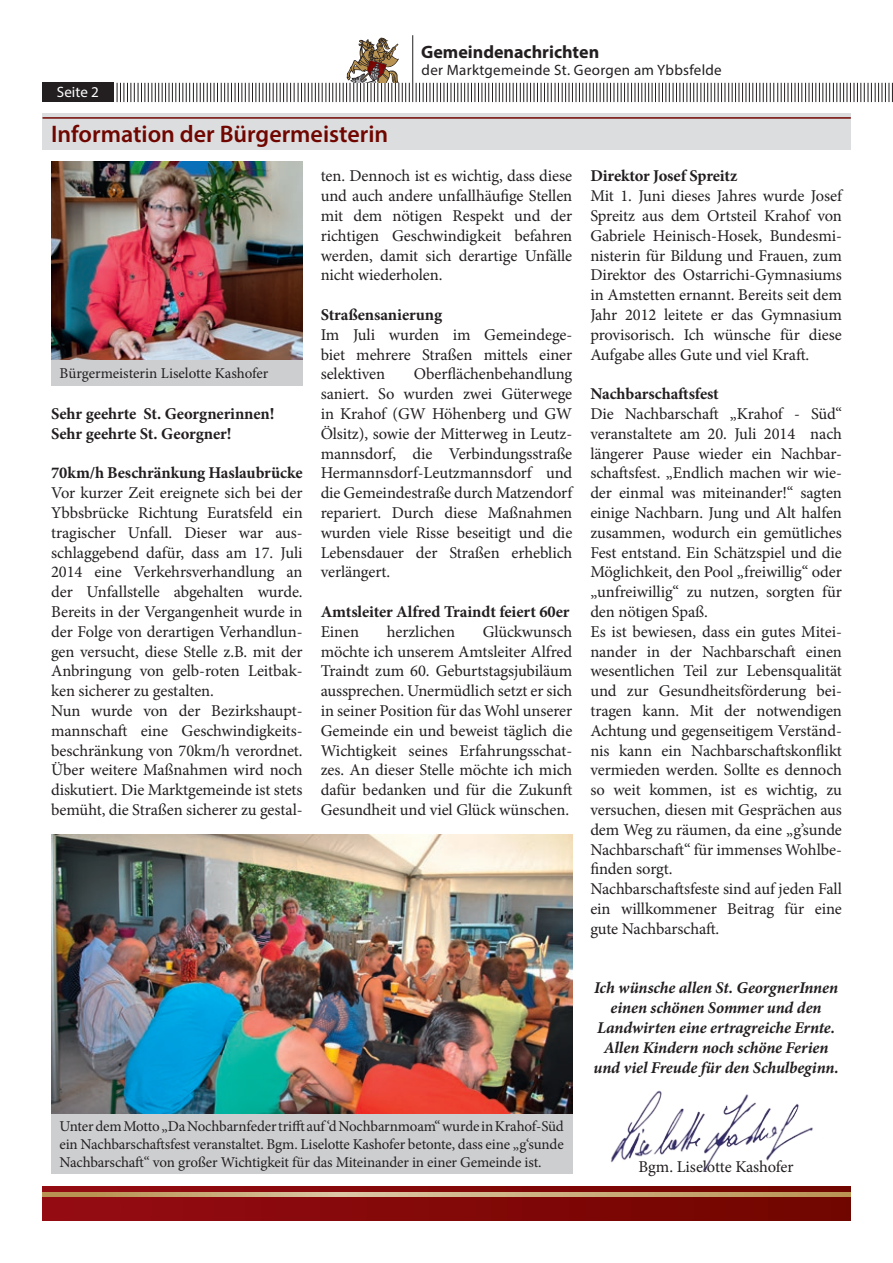
<style>
.page{position:relative;width:893px;height:1263px;background:#fff}
.page>*{position:absolute;margin:0;border:0;box-sizing:border-box;transform-origin:0 0}
.t1{font:600 24px "Myriad Pro";color:#700600}
.t2{font:700 18px "Myriad Pro";color:#231f20}
.t3{font:16.5px/19.8px "Minion Pro";letter-spacing:-.005em;color:#231f20;text-align:justify}
.t4{font:700 16.5px/19.8px "Minion Pro";letter-spacing:-.005em;color:#231f20}
.t5{font:italic 700 16.5px/19.8px "Minion Pro";letter-spacing:-.01em;color:#231f20;text-align:center}
.t6{font:15px/18px "Minion Pro";letter-spacing:-.01em;color:#231f20;text-align:justify}
.t7{font:15px "Myriad Pro";letter-spacing:.02em;color:#231f20}
.t8{font:15px "Myriad Pro";color:#fff}
</style>
<div class="page">
<hr style="left:412px;top:35px;width:1px;height:67px;background:#231f20">
<svg style="left:416px;top:83px;width:477px;height:19px"></svg>
<div style="left:43px;top:83px;width:71px;height:19px;background:#231f20"></div>
<svg style="left:117px;top:37px;width:293px;height:65px"></svg>
<svg style="left:43px;top:1186px;width:808px;height:34px;background:#850d0c"></svg>
<svg style="left:43px;top:1192px;width:808px;height:4px;background:#c9aa78"></svg>
<div style="left:43px;top:113px;width:808px;height:37px;background:#dcdddf"></div>
<hr style="left:43px;top:117px;width:808px;height:2px;background:#700600">
<div style="left:51px;top:360px;width:252px;height:25px;background:#cdced0"></div>
<img style="left:51px;top:835px;width:521px;height:279px">
<img style="left:51px;top:162px;width:252px;height:198px">
<div style="left:51px;top:1114px;width:521px;height:60px;background:#cdced0"></div>
<img style="left:610px;top:1090px;width:203px;height:81px">
<p class="t2" style="left:421px;top:40px;width:180px">Gemeindenachrichten</p>
<p class="t8" style="left:57px;top:83px;width:43px">Seite 2</p>
<h1 class="t1" style="left:51px;top:119px;width:339px">Information der Bürgermeisterin</h1>
<p class="t7" style="left:422px;top:61px;width:302px">der Marktgemeinde St. Georgen am Ybbsfelde</p>
<p class="t6" style="left:60px;top:364px;width:210px">Bürgermeisterin Liselotte Kashofer</p>
<p class="t4" style="left:51px;top:404px;width:225px">Sehr geehrte St. Georgnerinnen!<br>Sehr geehrte St. Georgner!</p>
<p class="t4" style="left:51px;top:463px;width:253px">70km/h Beschränkung Haslaubrücke</p>
<p class="t3" style="left:51px;top:483px;width:253px;text-align:left">Vor kurzer Zeit ereignete sich bei der Ybbsbrücke Richtung Euratsfeld ein tragischer Unfall. Dieser war aus&shy;schlaggebend dafür, dass am 17. Juli 2014 eine Verkehrsverhandlung an der Unfallstelle abgehalten wurde.<br>Bereits in der Vergangenheit wurde in der Folge von derartigen Verhandlun&shy;gen versucht, diese Stelle z.B. mit der Anbringung von gelb-roten Leitbak&shy;ken sicherer zu gestalten.<br>Nun wurde von der Bezirkshaupt&shy;mannschaft eine Geschwindigkeits&shy;beschränkung von 70km/h verordnet.<br>Über weitere Maßnahmen wird noch diskutiert. Die Marktgemeinde ist stets bemüht, die Straßen sicherer zu gestal-</p>
<p class="t3" style="left:321px;top:166px;width:253px">ten. Dennoch ist es wichtig, dass diese und auch andere unfallhäufige Stellen mit dem nötigen Respekt und der richtigen Geschwindigkeit befahren werden, damit sich derartige Unfälle nicht wiederholen.</p>
<p class="t4" style="left:321px;top:305px;width:123px">Straßensanierung</p>
<p class="t3" style="left:321px;top:325px;width:253px">Im Juli wurden im Gemeindege&shy;biet mehrere Straßen mittels einer selektiven</p>
<p class="t3" style="left:321px;top:364px;width:253px;text-indent:93px">Oberflächenbehandlung saniert. So wurden zwei Güterwege in Krahof (GW Höhenberg und GW Ölsitz), sowie der Mitterweg in Leutz&shy;mannsdorf, die Verbindungsstraße Hermannsdorf-Leutzmannsdorf und die Gemeindestraße durch Matzendorf repariert. Durch diese Maßnahmen wurden viele Risse beseitigt und die Lebensdauer der Straßen erheblich verlängert.</p>
<p class="t4" style="left:321px;top:602px;width:250px">Amtsleiter Alfred Traindt feiert 60er</p>
<p class="t3" style="left:321px;top:622px;width:40px">Einen</p>
<p class="t3" style="left:387px;top:622px;width:70px">herzlichen</p>
<p class="t3" style="left:321px;top:622px;width:253px;text-indent:162px">Glückwunsch möchte ich unserem Amtsleiter Alfred Traindt zum 60. Geburtstagsjubiläum aussprechen. Unermüdlich setzt er sich in seiner Position für das Wohl unserer Gemeinde ein und beweist täglich die Wichtigkeit seines Erfahrungsschat&shy;zes. An dieser Stelle möchte ich mich dafür bedanken und für die Zukunft Gesundheit und viel Glück wünschen.</p>
<p class="t4" style="left:590px;top:166px;width:149px">Direktor Josef Spreitz</p>
<p class="t3" style="left:590px;top:186px;width:253px">Mit 1. Juni dieses Jahres wurde Josef Spreitz aus dem Ortsteil Krahof von Gabriele Heinisch-Hosek, Bundesmi&shy;nisterin für Bildung und Frauen, zum Direktor des Ostarrichi-Gymnasiums in Amstetten ernannt. Bereits seit dem Jahr 2012 leitete er das Gymnasium provisorisch. Ich wünsche für diese Aufgabe alles Gute und viel Kraft.</p>
<p class="t4" style="left:590px;top:384px;width:130px">Nachbarschaftsfest</p>
<p class="t3" style="left:590px;top:404px;width:253px;text-align:left">Die Nachbarschaft „Krahof - Süd“ veranstaltete am 20. Juli 2014 nach längerer Pause wieder ein Nachbar&shy;schaftsfest. „Endlich machen wir wie&shy;der einmal was miteinander!“ sagten einige Nachbarn. Jung und Alt halfen zusammen, wodurch ein gemütliches Fest entstand. Ein Schätzspiel und die Möglichkeit, den Pool „freiwillig“ oder „unfreiwillig“ zu nutzen, sorgten für den nötigen Spaß.<br>Es ist bewiesen, dass ein gutes Mitei&shy;nander in der Nachbarschaft einen wesentlichen Teil zur Lebensqualität und zur Gesundheitsförderung bei&shy;tragen kann. Mit der notwendigen Achtung und gegenseitigem Verständ&shy;nis kann ein Nachbarschaftskonflikt vermieden werden. Sollte es dennoch so weit kommen, ist es wichtig, zu versuchen, diesen mit Gesprächen aus dem Weg zu räumen, da eine „g’sunde Nachbarschaft“ für immenses Wohlbe&shy;finden sorgt.<br>Nachbarschaftsfeste sind auf jeden Fall ein willkommener Beitrag für eine gute Nachbarschaft.</p>
<p class="t5" style="left:593px;top:978px;width:247px">Ich wünsche allen St. GeorgnerInnen einen schönen Sommer und den Landwirten eine ertragreiche Ernte.<br>Allen Kindern noch schöne Ferien und viel Freude für den Schulbeginn.</p>
<p class="t6" style="left:60px;top:1118px;width:506px">Unter dem Motto „Da Nochbarnfeder trifft auf ‘d Nochbarnmoam“ wurde in Krahof-Süd ein Nachbarschaftsfest veranstaltet. Bgm. Liselotte Kashofer betonte, dass eine „g‘sunde Nachbarschaft“ von großer Wichtigkeit für das Miteinander in einer Gemeinde ist.</p>
<p class="t3" style="left:639px;top:1156px;width:157px">Bgm. Liselotte Kashofer</p>
</div>
